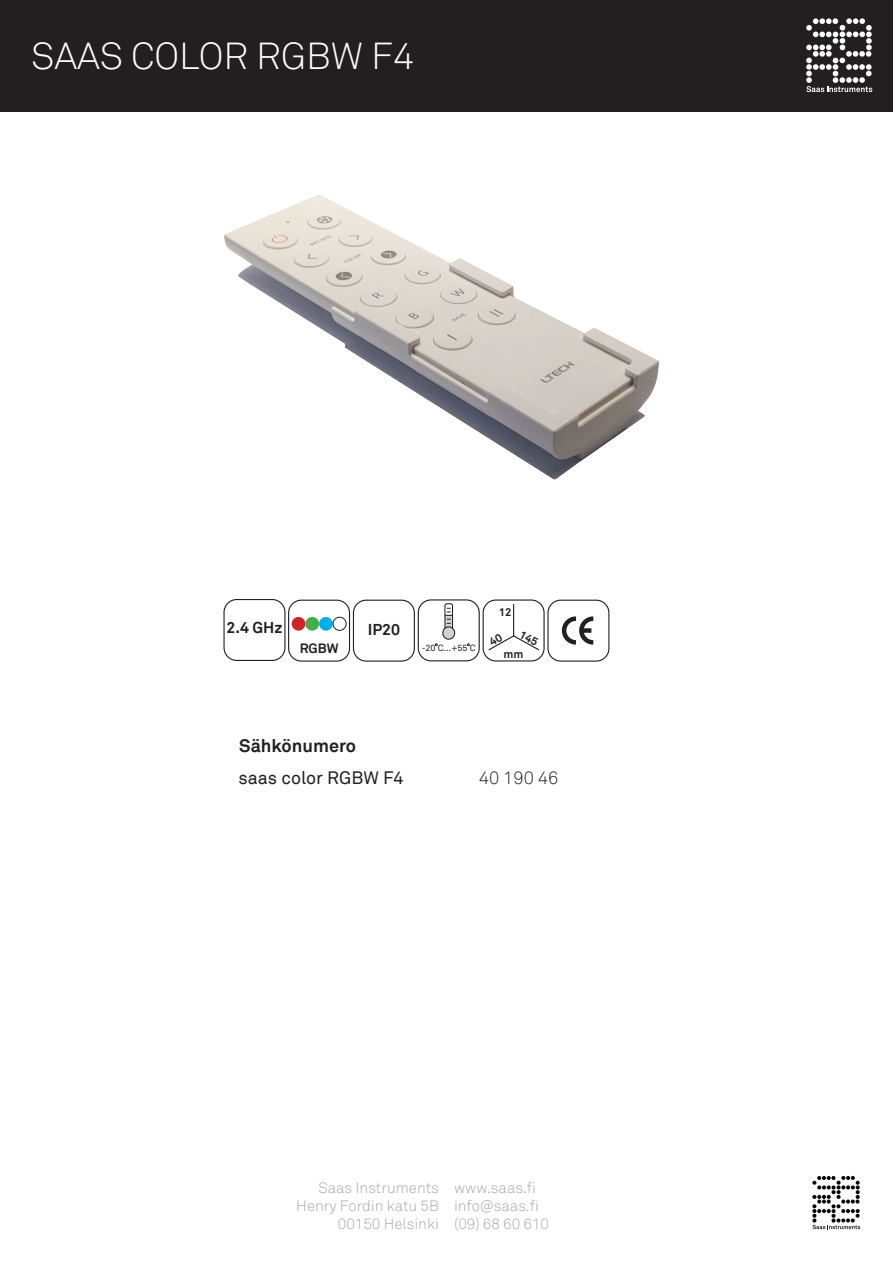
<style>
.page{position:relative;width:893px;height:1263px;background:#fff}
.page>*{position:absolute;margin:0;border:0;box-sizing:border-box;transform-origin:0 0}
.t1{font:300 37.5px "Akkurat";color:#fff}
.t2{font:18px "Akkurat";color:#231f20}
.t3{font:700 18px "Akkurat";color:#231f20}
.t4{font:300 18px "Akkurat";color:#231f20}
.t5{font:700 15.75px "Akkurat";color:#231f20}
.t6{font:300 15px/18px "Akkurat";color:#a8a9ad;text-align:right}
.t7{font:700 13.5px "Akkurat";color:#231f20}
.t8{font:700 11.25px "Akkurat";color:#231f20}
.t9{font:9px "Akkurat";color:#231f20}
</style>
<div class="page">
<svg style="left:812px;top:1176px;width:48px;height:53px"></svg>
<div style="left:0;top:0;width:893px;height:111px;background:#231f20"></div>
<svg style="left:806px;top:18px;width:66px;height:74px"></svg>
<img style="left:224px;top:195px;width:435px;height:285px">
<div style="left:223px;top:599px;width:62px;height:62px;border:1px solid #231f20;border-radius:13px"></div>
<div style="left:547px;top:600px;width:62px;height:62px;border:1px solid #231f20;border-radius:13px"></div>
<svg style="left:561px;top:616px;width:33px;height:29px"></svg>
<div style="left:353px;top:600px;width:62px;height:62px;border:1px solid #231f20;border-radius:13px"></div>
<div style="left:418px;top:599px;width:62px;height:62px;border:1px solid #231f20;border-radius:13px"></div>
<div style="left:445px;top:615px;width:7px;height:12px;background:#d1d2d4"></div>
<div style="left:444px;top:603px;width:9px;height:28px;border:1px solid #231f20;border-radius:2px"></div>
<div style="left:443px;top:627px;width:12px;height:12px;background:#d1d2d4;border-radius:50%"></div>
<div style="left:442px;top:626px;width:13px;height:14px;border:1px solid #231f20;border-radius:50%"></div>
<svg style="left:445px;top:608px;width:8px;height:16px"></svg>
<div style="left:483px;top:599px;width:62px;height:62px;border:1px solid #231f20;border-radius:13px"></div>
<hr style="left:513px;top:604px;width:1px;height:32px;background:#231f20">
<div style="left:288px;top:600px;width:62px;height:62px;border:1px solid #231f20;border-radius:13px"></div>
<div style="left:319px;top:617px;width:14px;height:14px;background:#00aeef;border-radius:50%"></div>
<div style="left:305px;top:617px;width:14px;height:14px;background:#40ae49;border-radius:50%"></div>
<div style="left:292px;top:617px;width:13px;height:14px;background:#d1232a;border-radius:50%"></div>
<div style="left:333px;top:617px;width:13px;height:14px;border:1px solid #231f20;border-radius:50%"></div>
<svg style="left:488px;top:631px;width:52px;height:20px"></svg>
<h1 class="t1" style="left:31px;top:33px;width:384px">SAAS COLOR RGBW F4</h1>
<p class="t5" style="left:227px;top:617px;width:57px">2.4 GHz</p>
<p class="t5" style="left:368px;top:619px;width:34px">IP20</p>
<p class="t7" style="left:300px;top:640px;width:40px">RGBW</p>
<p class="t9" style="left:422px;top:642px;width:55px">-20 C...+55 C</p>
<p class="t8" style="left:499px;top:605px;width:14px">12</p>
<p class="t8" style="left:503px;top:647px;width:21px">mm</p>
<p class="t3" style="left:239px;top:734px;width:118px">Sähkönumero</p>
<p class="t2" style="left:238px;top:767px;width:167px">saas color RGBW F4</p>
<p class="t4" style="left:479px;top:767px;width:81px">40 190 46</p>
<p class="t6" style="left:296px;top:1179px;width:144px">Saas Instruments<br>Henry Fordin katu 5B<br>00150 Helsinki</p>
<p class="t6" style="left:454px;top:1179px;width:97px;text-align:left">www.saas.fi info@saas.fi (09) 68 60 610</p>
</div>
